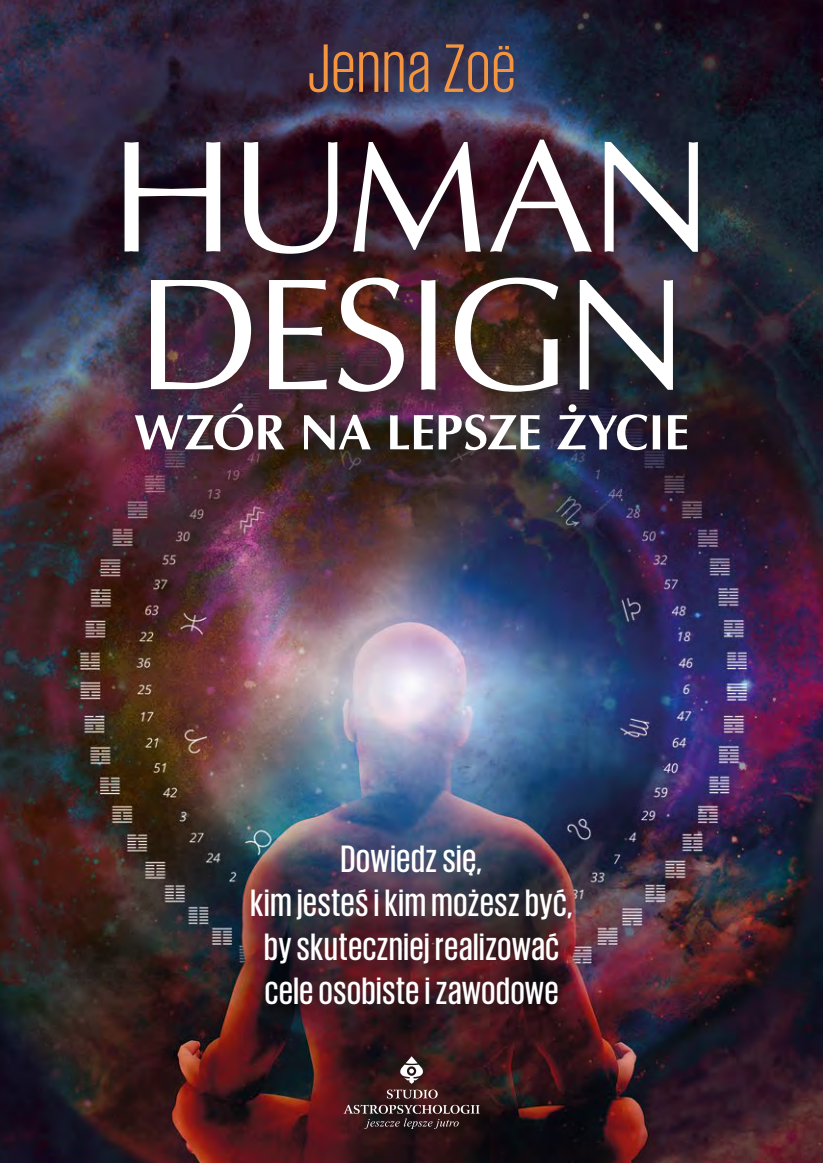
<style>
.page{position:relative;width:823px;height:1163px;background:#fff}
.page>*{position:absolute;margin:0;border:0;box-sizing:border-box;transform-origin:0 0}
.t1{font:160px "Ottawa";letter-spacing:-.035em;color:#fff}
.t2{font:70px "Giorgio Sans";letter-spacing:.03em;color:#f4943f}
.t3{font:700 50px "Ottawa";letter-spacing:-.01em;color:#fff}
.t4{font:500 39px/44px "Giorgio Sans";letter-spacing:.02em;color:#fff;text-align:center}
</style>
<div class="page">
<img style="left:0;top:0;width:822px;height:1162px">
<svg style="left:400px;top:1056px;width:23px;height:27px"></svg>
<svg style="left:343px;top:1089px;width:136px;height:39px"></svg>
<div style="left:117px;top:132px;width:592px;height:329px;background:#1d1d1b;opacity:.4"></div>
<h2 class="t2" style="left:308px;top:34px;width:209px">Jenna Zoë</h2>
<h1 class="t1" style="left:110px;top:100px;width:604px">HUMAN</h1>
<h1 class="t1" style="left:135px;top:238px;width:554px">DESIGN</h1>
<p class="t3" style="left:134px;top:400px;width:556px">WZÓR NA LEPSZE ŻYCIE</p>
<p class="t4" style="left:250px;top:835px;width:323px">Dowiedz się,<br>kim jesteś i kim możesz być, by skuteczniej realizować cele osobiste i zawodowe</p>
</div>
